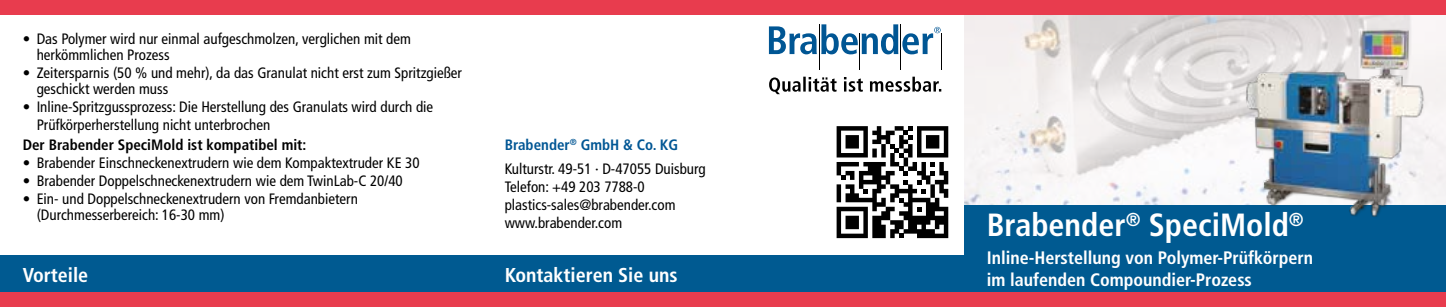
<style>
.page{position:relative;width:1446px;height:307px;background:#fff}
.page>*{position:absolute;margin:0;border:0;box-sizing:border-box;transform-origin:0 0}
.t1{font:700 condensed 32px "Frutiger LT Std";color:#fff}
.t2{font:700 condensed 20px "Frutiger LT Std";color:#fff}
.t3{font:700 condensed 18px/21.6px "Frutiger LT Std";color:#fff}
.t4{font:condensed 15px/16px "Frutiger LT Std";color:#000}
.t5{font:700 condensed 15px "Frutiger LT Std";color:#000}
.s1{font-weight:700;color:#005694}
</style>
<div class="page">
<img style="left:964px;top:14px;width:200px;height:191px">
<div style="left:0;top:255px;width:1446px;height:51px;background:#005a91"></div>
<svg style="left:836px;top:126px;width:113px;height:113px"></svg>
<svg style="left:836px;top:126px;width:112px;height:111px"></svg>
<div style="left:964px;top:205px;width:482px;height:99px;background:#005a91"></div>
<div style="left:0;top:292px;width:1446px;height:14px;background:#e83c4e"></div>
<div style="left:0;top:0;width:1446px;height:14px;background:#e83c4e"></div>
<svg style="left:769px;top:24px;width:171px;height:30px"></svg>
<hr style="left:819px;top:24px;width:1px;height:46px;background:#000">
<hr style="left:900px;top:24px;width:1px;height:46px;background:#000">
<hr style="left:859px;top:34px;width:1px;height:36px;background:#000">
<hr style="left:941px;top:34px;width:1px;height:36px;background:#000">
<svg style="left:769px;top:76px;width:172px;height:18px"></svg>
<img style="left:1164px;top:14px;width:282px;height:203px">
<p class="t4" style="left:37px;top:31px;width:376px;text-indent:-14px">• Das Polymer wird nur einmal aufgeschmolzen, verglichen mit dem herkömmlichen Prozess</p>
<p class="t4" style="left:37px;top:65px;width:427px;text-indent:-14px">• Zeitersparnis (50 % und mehr), da das Granulat nicht erst zum Spritzgießer geschickt werden muss</p>
<p class="t4" style="left:37px;top:98px;width:398px;line-height:18px;text-indent:-14px">• Inline-Spritzgussprozess: Die Herstellung des Granulats wird durch die<br>Prüfkörperherstellung nicht unterbrochen</p>
<p class="t5" style="left:23px;top:136px;width:285px">Der Brabender SpeciMold ist kompatibel mit:</p>
<p class="t4" style="left:23px;top:155px;width:398px">• Brabender Einschneckenextrudern wie dem Kompaktextruder KE 30</p>
<p class="t4" style="left:23px;top:173px;width:381px">• Brabender Doppelschneckenextrudern wie dem TwinLab-C 20/40</p>
<p class="t4" style="left:37px;top:191px;width:323px;text-indent:-14px">• Ein- und Doppelschneckenextrudern von Fremdanbietern (Durchmesserbereich: 16-30 mm)</p>
<h2 class="t2" style="left:23px;top:262px;width:67px">Vorteile</h2>
<p class="t4" style="left:505px;top:133px;width:203px;line-height:23.6px"><span class="s1">Brabender</span><sup>®</sup> <span class="s1">GmbH &amp; Co. KG<br></span>Kulturstr. 49-51 · D-47055 Duisburg</p>
<p class="t4" style="left:505px;top:177px;width:172px;line-height:18px">Telefon: +49 203 7788-0 plastics-sales@brabender.com www.brabender.com</p>
<h2 class="t2" style="left:505px;top:262px;width:174px">Kontaktieren Sie uns</h2>
<h1 class="t1" style="left:986px;top:206px;width:319px">Brabender<sup>®</sup> SpeciMold<sup>®</sup></h1>
<p class="t3" style="left:986px;top:247px;width:328px">Inline-Herstellung von Polymer-Prüfkörpern im laufenden Compoundier-Prozess</p>
</div>
